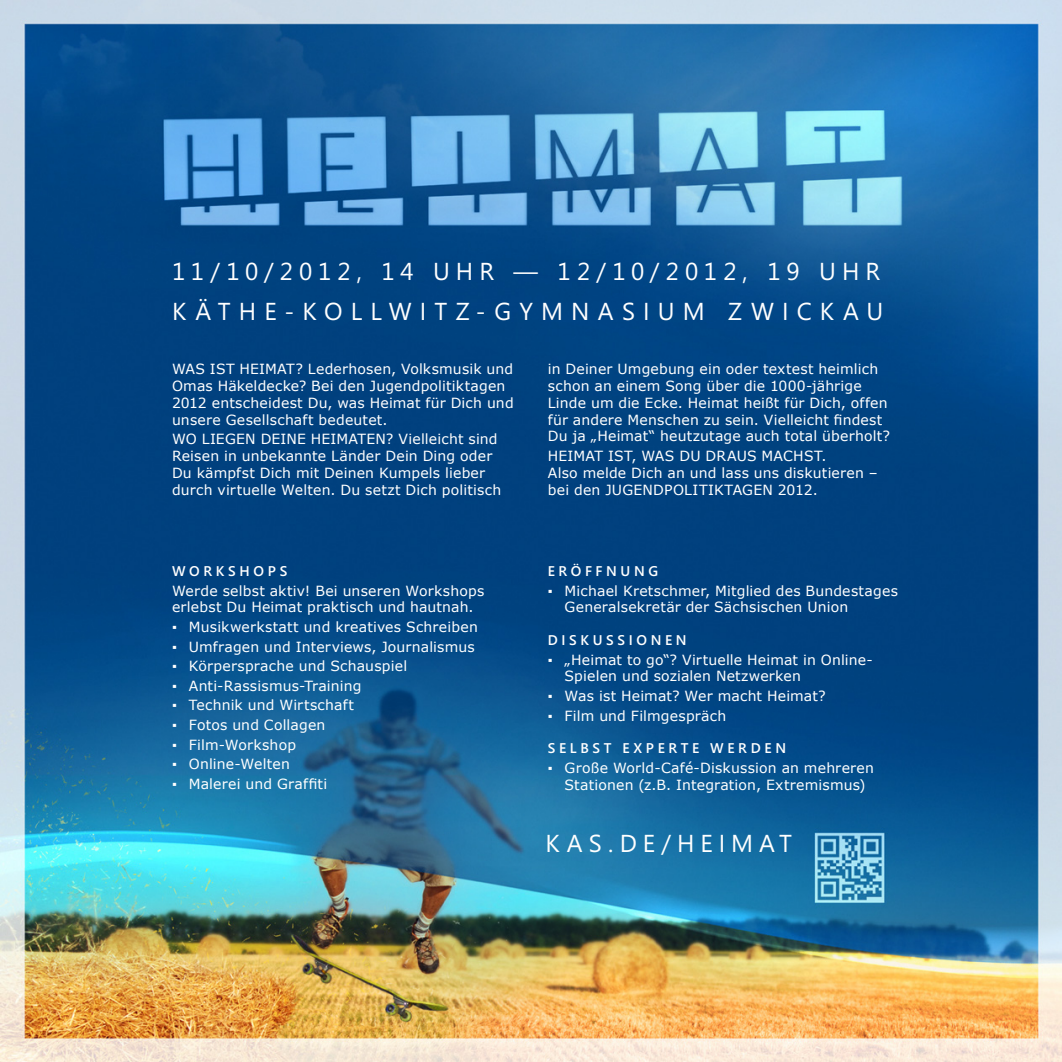
<style>
.page{position:relative;width:1062px;height:1062px;background:#fff}
.page>*{position:absolute;margin:0;border:0;box-sizing:border-box;transform-origin:0 0}
.t1{font:24.5px/39.4px "Segoe WPN";letter-spacing:.31em;color:#fff}
.t2{font:24.5px "Segoe WPN";letter-spacing:.24em;color:#fff}
.t3{font:14px/16.8px "Verdana";letter-spacing:.015em;color:#fff}
.t4{font:600 14px "Segoe WP";letter-spacing:.26em;color:#fff}
</style>
<div class="page">
<img style="left:0;top:0;width:1062px;height:1062px">
<h1 class="t1" style="left:172px;top:251px;width:709px">11/10/2012, 14 UH R — 12/10/2012, 19 UH R<br>K ÄTH E-KOLLWITZ-GYMNASIU M ZWICKAU</h1>
<p class="t3" style="left:172px;top:360px;width:343px;text-indent:123px">? Lederhosen, Volksmusik und Omas Häkeldecke? Bei den Jugendpolitiktagen 2012 entscheidest Du, was Heimat für Dich und unsere Gesellschaft bedeutet.</p>
<p class="t3" style="left:172px;top:430px;width:40px">Wo liegen</p>
<p class="t3" style="left:261px;top:430px;width:20px">Deine</p>
<p class="t3" style="left:311px;top:430px;width:21px">Heimaten</p>
<p class="t3" style="left:172px;top:360px;width:47px">Was ist</p>
<p class="t3" style="left:239px;top:360px;width:21px">Heimat</p>
<p class="t3" style="left:172px;top:430px;width:331px;text-indent:214px">? Vielleicht sind Reisen in unbekannte Länder Dein Ding oder Du kämpfst Dich mit Deinen Kumpels lieber durch virtuelle Welten. Du setzt Dich politisch</p>
<p class="t4" style="left:172px;top:562px;width:117px">WORKSHOPS</p>
<p class="t3" style="left:172px;top:582px;width:314px">Werde selbst aktiv! Bei unseren Workshops erlebst Du Heimat praktisch und hautnah.</p>
<p class="t3" style="left:172px;top:618px;width:307px">▪ Musikwerkstatt und kreatives Schreiben</p>
<p class="t3" style="left:172px;top:638px;width:304px">▪ Umfragen und Interviews, Journalismus</p>
<p class="t3" style="left:172px;top:657px;width:237px">▪ Körpersprache und Schauspiel</p>
<p class="t3" style="left:172px;top:677px;width:191px">▪ Anti-Rassismus-Training</p>
<p class="t3" style="left:172px;top:696px;width:183px">▪ Technik und Wirtschaft</p>
<p class="t3" style="left:172px;top:716px;width:155px">▪ Fotos und Collagen</p>
<p class="t3" style="left:172px;top:736px;width:125px">▪ Film-Workshop</p>
<p class="t3" style="left:172px;top:755px;width:119px">▪ Online-Welten</p>
<p class="t3" style="left:172px;top:775px;width:157px">▪ Malerei und Graffiti</p>
<p class="t3" style="left:548px;top:360px;width:344px">in Deiner Umgebung ein oder textest heimlich schon an einem Song über die 1000-jährige Linde um die Ecke. Heimat heißt für Dich, offen für andere Menschen zu sein. Vielleicht findest Du ja „Heimat“ heutzutage auch total überholt?</p>
<p class="t3" style="left:548px;top:447px;width:21px">Heimat</p>
<p class="t3" style="left:608px;top:447px;width:46px">ist, was</p>
<p class="t3" style="left:679px;top:447px;width:37px">Du draus</p>
<p class="t3" style="left:761px;top:447px;width:11px">machst</p>
<p class="t3" style="left:548px;top:447px;width:331px;text-indent:274px">.<br>Also melde Dich an und lass uns diskutieren – bei den Jugend</p>
<p class="t3" style="left:664px;top:481px;width:19px">politiktagen</p>
<p class="t3" style="left:777px;top:481px;width:41px">2012.</p>
<p class="t4" style="left:548px;top:562px;width:112px">E RÖFF NUNG</p>
<p class="t3" style="left:564px;top:582px;width:335px;text-indent:-17px">▪ Michael Kretschmer, Mitglied des Bundestages<br>Generalsekretär der Sächsischen Union</p>
<p class="t4" style="left:548px;top:631px;width:140px">D ISKUSSIONEN</p>
<p class="t3" style="left:564px;top:651px;width:310px;text-indent:-17px">▪ „Heimat to go“? Virtuelle Heimat in Online-<br>Spielen und sozialen Netzwerken</p>
<p class="t3" style="left:548px;top:687px;width:279px">▪ Was ist Heimat? Wer macht Heimat?</p>
<p class="t3" style="left:548px;top:707px;width:180px">▪ Film und Filmgespräch</p>
<p class="t4" style="left:548px;top:739px;width:240px">SELB ST E XPERTE WERDEN</p>
<p class="t3" style="left:548px;top:759px;width:328px;text-align:center">▪ Große World-Café-Diskussion an mehreren<br>Stationen (z.B. Integration, Extremismus)</p>
<h1 class="t2" style="left:545px;top:828px;width:248px">KAS.DE/HEIMAT</h1>
</div>
